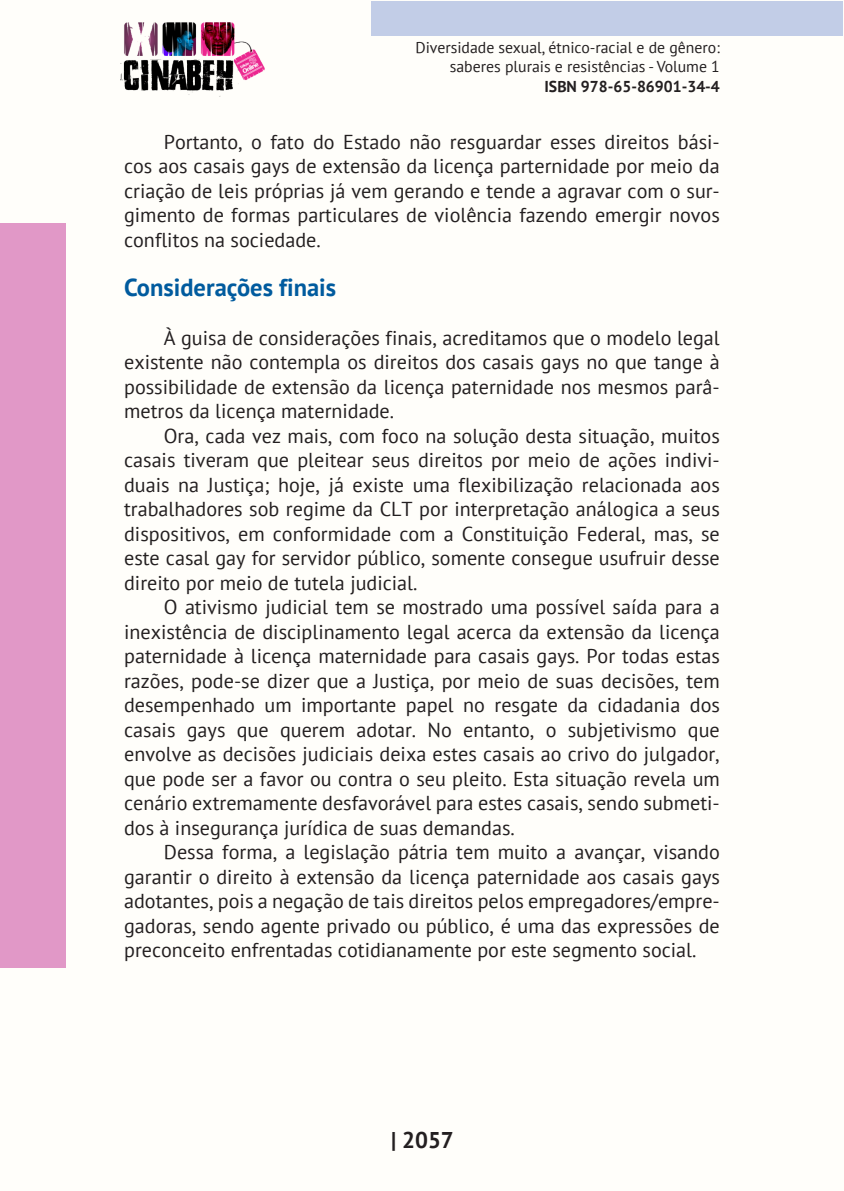
<style>
.page{position:relative;width:844px;height:1191px;background:#fff}
.page>*{position:absolute;margin:0;border:0;box-sizing:border-box;transform-origin:0 0}
._9_SUBTÍTULOS{font:700 24.5px "PT Sans";color:#015b9e}
.t1{font:700 22.75px "PT Sans";color:#231f20}
._8_CORPO{font:20.12px/24.5px "PT Sans";color:#231f20;text-align:justify}
.t2{font:15.75px/18.9px "PT Sans";color:#231f20;text-align:right}
.t3{font:700 15.75px "PT Sans";color:#231f20}
</style>
<div class="page">
<div style="left:0;top:0;width:843px;height:1191px;background:#fffefa"></div>
<div style="left:371px;top:1px;width:471px;height:35px;background:#c2cde7"></div>
<div style="left:0;top:223px;width:65px;height:744px;background:#e198c7"></div>
<img style="left:120px;top:22px;width:144px;height:75px">
<p class="t2" style="left:415px;top:38px;width:306px">Diversidade sexual, étnico-racial e de gênero: saberes plurais e resistências - Volume 1</p>
<p class="t3" style="left:544px;top:76px;width:177px">ISBN 978-65-86901-34-4</p>
<p class="_8_CORPO" style="left:124px;top:129px;width:597px;text-indent:40px">Portanto, o fato do Estado não resguardar esses direitos bási&shy;cos aos casais gays de extensão da licença parternidade por meio da criação de leis próprias já vem gerando e tende a agravar com o sur&shy;gimento de formas particulares de violência fazendo emergir novos conflitos na sociedade.</p>
<p class="_9_SUBTÍTULOS" style="left:124px;top:271px;width:213px">Considerações finais</p>
<p class="_8_CORPO" style="left:124px;top:325px;width:597px;text-indent:40px">À guisa de considerações finais, acreditamos que o modelo legal existente não contempla os direitos dos casais gays no que tange à possibilidade de extensão da licença paternidade nos mesmos parâ&shy;metros da licença maternidade.</p>
<p class="_8_CORPO" style="left:124px;top:423px;width:597px;text-indent:40px">Ora, cada vez mais, com foco na solução desta situação, muitos casais tiveram que pleitear seus direitos por meio de ações indivi&shy;duais na Justiça; hoje, já existe uma flexibilização relacionada aos trabalhadores sob regime da CLT por interpretação análogica a seus dispositivos, em conformidade com a Constituição Federal, mas, se este casal gay for servidor público, somente consegue usufruir desse direito por meio de tutela judicial.</p>
<p class="_8_CORPO" style="left:124px;top:594px;width:597px;text-indent:40px">O ativismo judicial tem se mostrado uma possível saída para a inexistência de disciplinamento legal acerca da extensão da licença paternidade à licença maternidade para casais gays. Por todas estas razões, pode-se dizer que a Justiça, por meio de suas decisões, tem desempenhado um importante papel no resgate da cidadania dos casais gays que querem adotar. No entanto, o subjetivismo que envolve as decisões judiciais deixa estes casais ao crivo do julgador, que pode ser a favor ou contra o seu pleito. Esta situação revela um cenário extremamente desfavorável para estes casais, sendo submeti&shy;dos à insegurança jurídica de suas demandas.</p>
<p class="_8_CORPO" style="left:124px;top:839px;width:597px;text-indent:40px">Dessa forma, a legislação pátria tem muito a avançar, visando garantir o direito à extensão da licença paternidade aos casais gays adotantes, pois a negação de tais direitos pelos empregadores/empre&shy;gadoras, sendo agente privado ou público, é uma das expressões de preconceito enfrentadas cotidianamente por este segmento social.</p>
<p class="t1" style="left:391px;top:1125px;width:64px">| 2057</p>
</div>
